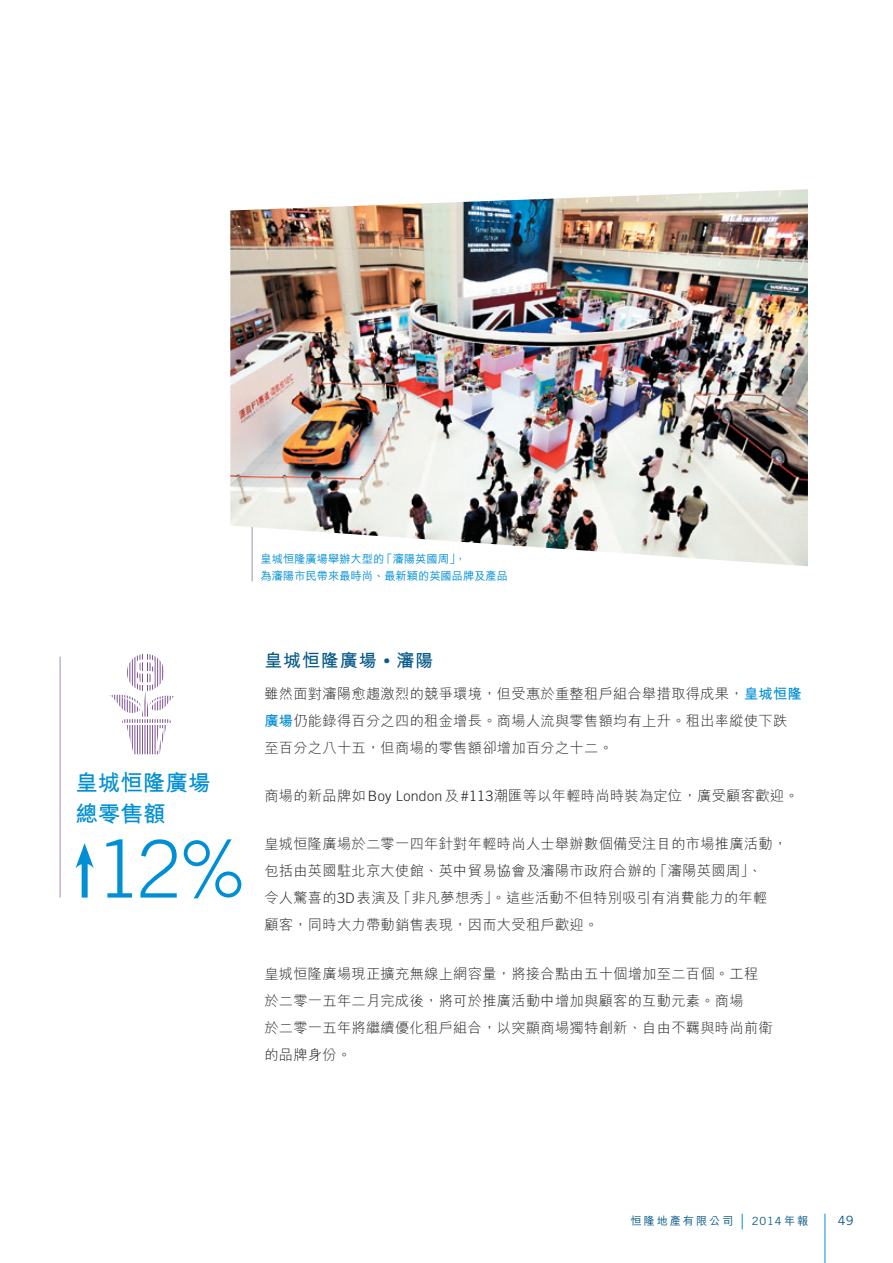
<style>
.page{position:relative;width:893px;height:1263px;background:#fff}
.page>*{position:absolute;margin:0;border:0;box-sizing:border-box;transform-origin:0 0}
.t1{font:300 79.5px "Trade Gothic LT Std";color:#008fd5}
.t2{font:700 22.5px/31.5px "M Hei HK";color:#008fd5}
.t3{font:700 18px "M Hei HK";letter-spacing:.05em;color:#075a88}
.t4{font:300 14.25px/27px "M Hei HK";letter-spacing:.02em;color:#231f20}
.t5{font:12.75px "Trade Gothic LT Std";color:#075a88}
.t6{font:500 11.25px/16.5px "M Hei HK";color:#008fd5}
.t7{font:500 11.25px "M Hei HK";letter-spacing:.165em;color:#075a88}
.t8{font:11.25px "Trade Gothic LT Std";color:#075a88}
.s1{font-size:13.5px}
.s2{font-weight:700;color:#008fd5}
.s3{font-family:"Trade Gothic LT Std"}
.s4{font-family:"M Hei HK";font-weight:500}
</style>
<div class="page">
<svg style="left:742px;top:1214px;width:1px;height:15px"></svg>
<hr style="left:825px;top:1214px;width:1px;height:49px;background:#008fd5">
<svg style="left:252px;top:566px;width:1px;height:15px"></svg>
<img style="left:230px;top:189px;width:578px;height:377px">
<hr style="left:60px;top:657px;width:1px;height:240px;background:#a590c0">
<hr style="left:109px;top:654px;width:1px;height:100px;background:#7e5195">
<hr style="left:112px;top:654px;width:1px;height:100px;background:#7e5195">
<hr style="left:114px;top:654px;width:1px;height:100px;background:#7e5195">
<hr style="left:117px;top:654px;width:1px;height:100px;background:#7e5195">
<hr style="left:119px;top:654px;width:1px;height:100px;background:#7e5195">
<hr style="left:122px;top:654px;width:1px;height:100px;background:#7e5195">
<hr style="left:124px;top:654px;width:1px;height:100px;background:#7e5195">
<hr style="left:127px;top:654px;width:1px;height:100px;background:#7e5195">
<hr style="left:129px;top:654px;width:1px;height:100px;background:#7e5195">
<hr style="left:132px;top:654px;width:1px;height:100px;background:#7e5195">
<hr style="left:134px;top:654px;width:1px;height:100px;background:#7e5195">
<hr style="left:137px;top:654px;width:1px;height:100px;background:#7e5195">
<hr style="left:139px;top:654px;width:1px;height:100px;background:#7e5195">
<hr style="left:142px;top:654px;width:1px;height:100px;background:#7e5195">
<hr style="left:145px;top:654px;width:1px;height:100px;background:#7e5195">
<hr style="left:147px;top:654px;width:1px;height:100px;background:#7e5195">
<hr style="left:150px;top:654px;width:1px;height:100px;background:#7e5195">
<hr style="left:152px;top:654px;width:1px;height:100px;background:#7e5195">
<hr style="left:155px;top:654px;width:1px;height:100px;background:#7e5195">
<hr style="left:157px;top:654px;width:1px;height:100px;background:#7e5195">
<hr style="left:160px;top:654px;width:1px;height:100px;background:#7e5195">
<hr style="left:162px;top:654px;width:1px;height:100px;background:#7e5195">
<hr style="left:165px;top:654px;width:1px;height:100px;background:#7e5195">
<hr style="left:167px;top:654px;width:1px;height:100px;background:#7e5195">
<hr style="left:170px;top:654px;width:1px;height:100px;background:#7e5195">
<hr style="left:172px;top:654px;width:1px;height:100px;background:#7e5195">
<hr style="left:175px;top:654px;width:1px;height:100px;background:#7e5195">
<div style="left:82px;top:858px;width:6px;height:39px;background:#008fd5"></div>
<svg style="left:75px;top:843px;width:19px;height:25px"></svg>
<p class="t6" style="left:261px;top:550px;width:249px">皇城恒隆廣場舉辦大型的「瀋陽英國周」，<br>為瀋陽市民帶來最時尚、最新穎的英國品牌及產品</p>
<h2 class="t2" style="left:75px;top:765px;width:136px">皇城恒隆廣場總零售額</h2>
<h1 class="t1" style="left:97px;top:822px;width:153px">12%</h1>
<p class="t3" style="left:264px;top:648px;width:170px">皇城恒隆廣場 <span class="s1">‧</span> 瀋陽</p>
<p class="t4" style="left:264px;top:680px;width:539px">雖然面對瀋陽愈趨激烈的競爭環境，但受惠於重整租戶組合舉措取得成果，<span class="s2">皇城恒隆廣場</span>仍能錄得百分之四的租金增長。商場人流與零售額均有上升。租出率縱使下跌至百分之八十五，但商場的零售額卻增加百分之十二。</p>
<p class="t4" style="left:264px;top:782px;width:536px">商場的新品牌如<span class="s3">Boy London</span>及<span class="s3">#113</span>潮匯等以年輕時尚時裝為定位，廣受顧客歡迎。</p>
<p class="t4" style="left:264px;top:830px;width:524px">皇城恒隆廣場於二零一四年針對年輕時尚人士舉辦數個備受注目的市場推廣活動，包括由英國駐北京大使館、英中貿易協會及瀋陽市政府合辦的「瀋陽英國周」、<br>令人驚喜的<span class="s3">3D</span>表演及「非凡夢想秀」。這些活動不但特別吸引有消費能力的年輕<br>顧客，同時大力帶動銷售表現，因而大受租戶歡迎。</p>
<p class="t4" style="left:264px;top:960px;width:510px">皇城恒隆廣場現正擴充無線上網容量，將接合點由五十個增加至二百個。工程於二零一五年二月完成後，將可於推廣活動中增加與顧客的互動元素。商場<br>於二零一五年將繼續優化租戶組合，以突顯商場獨特創新、自由不羈與時尚前衛的品牌身份。</p>
<p class="t7" style="left:630px;top:1212px;width:104px">恒隆地產有限公司</p>
<p class="t8" style="left:752px;top:1214px;width:58px">2014 <span class="s4">年報</span></p>
<p class="t5" style="left:838px;top:1212px;width:17px">49</p>
</div>
